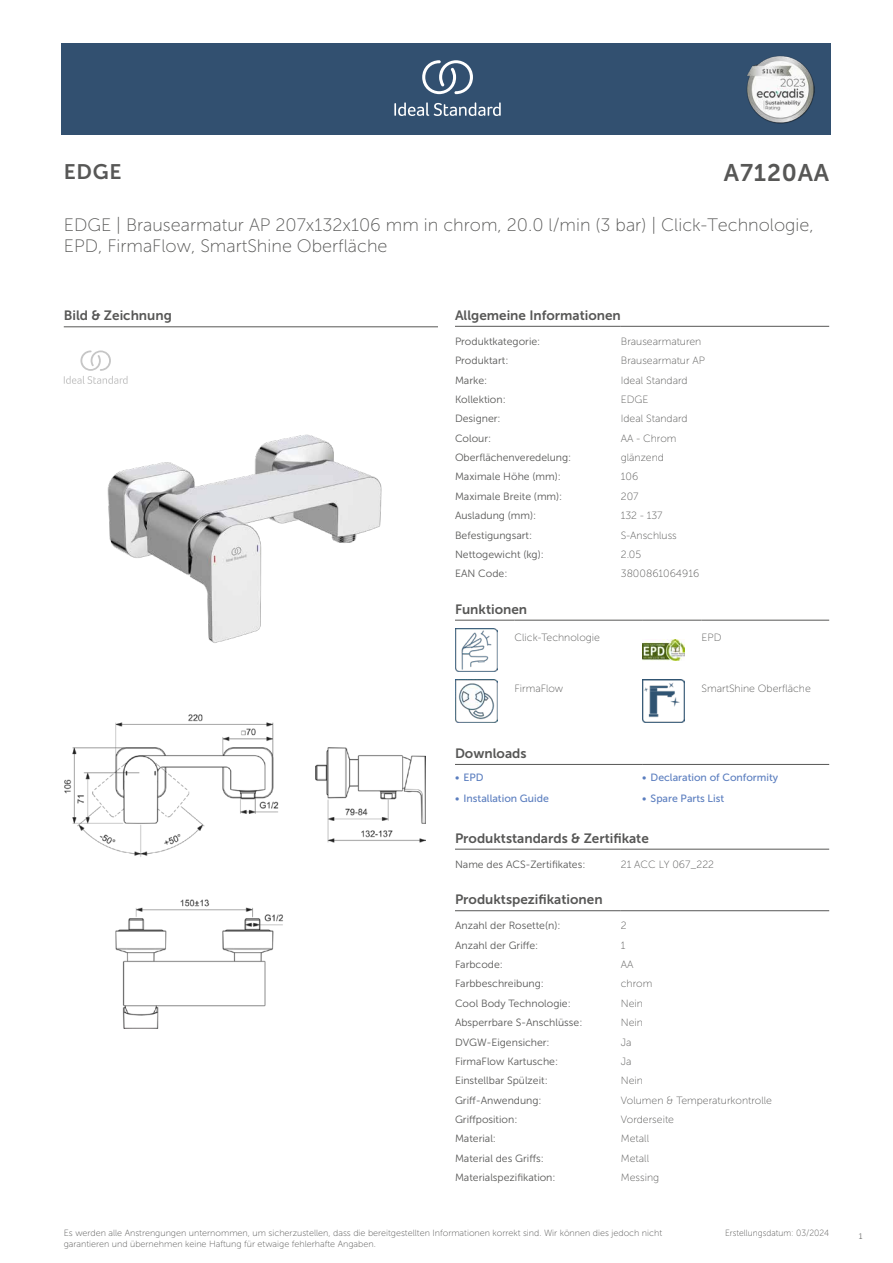
<style>
.page{position:relative;width:893px;height:1263px;background:#fff}
.page>*{position:absolute;margin:0;border:0;box-sizing:border-box;transform-origin:0 0}
.t1{font:24px "Museo Sans 700";letter-spacing:.035em;color:#575756}
.t2{font:21px "Museo Sans 700";color:#575756}
.t3{font:18px/21.6px "Museo Sans 100";color:#575756}
.t4{font:13.5px "Museo Sans 700";color:#575756}
.t5{font:10.5px "Museo Sans 300";color:#575756}
.t6{font:10.5px "Museo Sans 100";color:#575756}
.t7{font:10.5px "Museo Sans 500";color:#5b7ebf}
.t8{font:9px/10.8px "Museo Sans 100";color:#575756}
.t9{font:9px "Museo Sans 100";color:#575756;scale:.95 1}
.t10{font:300 9px "Calibri";color:#575756;scale:.95 1}
</style>
<div class="page">
<div style="left:62px;top:43px;width:769px;height:91px;background:#325070"></div>
<hr style="left:455px;top:326px;width:166px;height:1px;background:#575756">
<hr style="left:621px;top:326px;width:208px;height:1px;background:#575756">
<hr style="left:455px;top:620px;width:59px;height:1px;background:#575756">
<hr style="left:514px;top:620px;width:128px;height:1px;background:#575756">
<hr style="left:642px;top:620px;width:60px;height:1px;background:#575756">
<hr style="left:702px;top:620px;width:127px;height:1px;background:#575756">
<img style="left:455px;top:629px;width:42px;height:42px">
<img style="left:642px;top:640px;width:43px;height:20px">
<img style="left:455px;top:680px;width:42px;height:42px">
<img style="left:642px;top:680px;width:43px;height:42px">
<hr style="left:455px;top:764px;width:187px;height:1px;background:#575756">
<hr style="left:642px;top:764px;width:187px;height:1px;background:#575756">
<hr style="left:455px;top:849px;width:166px;height:1px;background:#575756">
<hr style="left:621px;top:849px;width:208px;height:1px;background:#575756">
<hr style="left:455px;top:910px;width:166px;height:1px;background:#575756">
<hr style="left:621px;top:910px;width:208px;height:1px;background:#575756">
<img style="left:64px;top:714px;width:361px;height:314px">
<hr style="left:64px;top:327px;width:374px;height:1px;background:#575756">
<svg style="left:64px;top:350px;width:64px;height:34px"></svg>
<img style="left:107px;top:434px;width:275px;height:209px">
<svg style="left:394px;top:102px;width:107px;height:14px"></svg>
<svg style="left:422px;top:60px;width:51px;height:34px"></svg>
<img style="left:746px;top:56px;width:68px;height:67px">
<h2 class="t2" style="left:64px;top:160px;width:59px">EDGE</h2>
<h1 class="t1" style="left:724px;top:160px;width:107px">A7120AA</h1>
<h3 class="t3" style="left:64px;top:214px;width:751px">EDGE | Brausearmatur AP 207x132x106 mm in chrom, 20.0 l/min (3 bar) | Click-Technologie,<br>EPD, FirmaFlow, SmartShine Oberfläche</h3>
<p class="t4" style="left:64px;top:308px;width:110px">Bild &amp; Zeichnung</p>
<p class="t4" style="left:455px;top:308px;width:167px">Allgemeine Informationen</p>
<p class="t5" style="left:455px;top:336px;width:87px">Produktkategorie:</p>
<p class="t6" style="left:621px;top:336px;width:82px">Brausearmaturen</p>
<p class="t5" style="left:455px;top:355px;width:55px">Produktart:</p>
<p class="t6" style="left:621px;top:355px;width:86px">Brausearmatur AP</p>
<p class="t5" style="left:455px;top:374px;width:34px">Marke:</p>
<p class="t6" style="left:621px;top:374px;width:68px">Ideal Standard</p>
<p class="t5" style="left:455px;top:394px;width:52px">Kollektion:</p>
<p class="t6" style="left:621px;top:394px;width:29px">EDGE</p>
<p class="t5" style="left:455px;top:413px;width:47px">Designer:</p>
<p class="t6" style="left:621px;top:413px;width:68px">Ideal Standard</p>
<p class="t5" style="left:455px;top:432px;width:38px">Colour:</p>
<p class="t6" style="left:621px;top:433px;width:57px">AA - Chrom</p>
<p class="t5" style="left:455px;top:452px;width:118px">Oberflächenveredelung:</p>
<p class="t6" style="left:621px;top:452px;width:45px">glänzend</p>
<p class="t5" style="left:455px;top:471px;width:107px">Maximale Höhe (mm):</p>
<p class="t6" style="left:621px;top:471px;width:19px">106</p>
<p class="t5" style="left:455px;top:491px;width:109px">Maximale Breite (mm):</p>
<p class="t6" style="left:621px;top:491px;width:19px">207</p>
<p class="t5" style="left:455px;top:510px;width:83px">Ausladung (mm):</p>
<p class="t6" style="left:621px;top:510px;width:43px">132 - 137</p>
<p class="t5" style="left:455px;top:529px;width:79px">Befestigungsart:</p>
<p class="t6" style="left:621px;top:529px;width:58px">S-Anschluss</p>
<p class="t5" style="left:455px;top:549px;width:90px">Nettogewicht (kg):</p>
<p class="t6" style="left:621px;top:549px;width:22px">2.05</p>
<p class="t5" style="left:455px;top:568px;width:54px">EAN Code:</p>
<p class="t6" style="left:621px;top:568px;width:80px">3800861064916</p>
<p class="t4" style="left:455px;top:602px;width:74px">Funktionen</p>
<p class="t6" style="left:514px;top:632px;width:87px">Click-Technologie</p>
<p class="t6" style="left:702px;top:632px;width:21px">EPD</p>
<p class="t6" style="left:514px;top:683px;width:50px">FirmaFlow</p>
<p class="t6" style="left:702px;top:683px;width:111px">SmartShine Oberfläche</p>
<p class="t4" style="left:455px;top:746px;width:73px">Downloads</p>
<p class="t7" style="left:455px;top:772px;width:30px">• EPD</p>
<p class="t7" style="left:642px;top:772px;width:138px">• Declaration of Conformity</p>
<p class="t7" style="left:455px;top:793px;width:95px">• Installation Guide</p>
<p class="t7" style="left:642px;top:793px;width:84px">• Spare Parts List</p>
<p class="t4" style="left:455px;top:831px;width:195px">Produktstandards &amp; Zertifikate</p>
<p class="t5" style="left:455px;top:858px;width:132px">Name des ACS-Zertifikates:</p>
<p class="t6" style="left:621px;top:859px;width:95px">21 ACC LY 067_222</p>
<p class="t4" style="left:455px;top:892px;width:149px">Produktspezifikationen</p>
<p class="t5" style="left:455px;top:920px;width:107px">Anzahl der Rosette(n):</p>
<p class="t6" style="left:621px;top:920px;width:7px">2</p>
<p class="t5" style="left:455px;top:939px;width:85px">Anzahl der Griffe:</p>
<p class="t6" style="left:621px;top:939px;width:6px">1</p>
<p class="t5" style="left:455px;top:959px;width:49px">Farbcode:</p>
<p class="t6" style="left:621px;top:959px;width:14px">AA</p>
<p class="t5" style="left:455px;top:978px;width:90px">Farbbeschreibung:</p>
<p class="t6" style="left:621px;top:978px;width:33px">chrom</p>
<p class="t5" style="left:455px;top:997px;width:117px">Cool Body Technologie:</p>
<p class="t6" style="left:621px;top:998px;width:24px">Nein</p>
<p class="t5" style="left:455px;top:1017px;width:129px">Absperrbare S-Anschlüsse:</p>
<p class="t6" style="left:621px;top:1017px;width:24px">Nein</p>
<p class="t5" style="left:455px;top:1036px;width:96px">DVGW-Eigensicher:</p>
<p class="t6" style="left:621px;top:1036px;width:12px">Ja</p>
<p class="t5" style="left:455px;top:1055px;width:105px">FirmaFlow Kartusche:</p>
<p class="t6" style="left:621px;top:1056px;width:12px">Ja</p>
<p class="t5" style="left:455px;top:1075px;width:94px">Einstellbar Spülzeit:</p>
<p class="t6" style="left:621px;top:1075px;width:24px">Nein</p>
<p class="t5" style="left:455px;top:1094px;width:88px">Griff-Anwendung:</p>
<p class="t6" style="left:621px;top:1094px;width:153px">Volumen &amp; Temperaturkontrolle</p>
<p class="t5" style="left:455px;top:1114px;width:64px">Griffposition:</p>
<p class="t6" style="left:621px;top:1114px;width:55px">Vorderseite</p>
<p class="t5" style="left:455px;top:1133px;width:43px">Material:</p>
<p class="t6" style="left:621px;top:1133px;width:30px">Metall</p>
<p class="t5" style="left:455px;top:1152px;width:90px">Material des Griffs:</p>
<p class="t6" style="left:621px;top:1152px;width:30px">Metall</p>
<p class="t5" style="left:455px;top:1172px;width:102px">Materialspezifikation:</p>
<p class="t6" style="left:621px;top:1172px;width:40px">Messing</p>
<p class="t8" style="left:64px;top:1227px;width:600px">Es werden alle Anstrengungen unternommen, um sicherzustellen, dass die bereitgestellten Informationen korrekt sind. Wir können dies jedoch nicht garantieren und übernehmen keine Haftung für etwaige fehlerhafte Angaben.</p>
<p class="t9" style="left:725px;top:1228px;width:111px">Erstellungsdatum: 03/2024</p>
<p class="t10" style="left:858px;top:1230px;width:6px">1</p>
</div>
